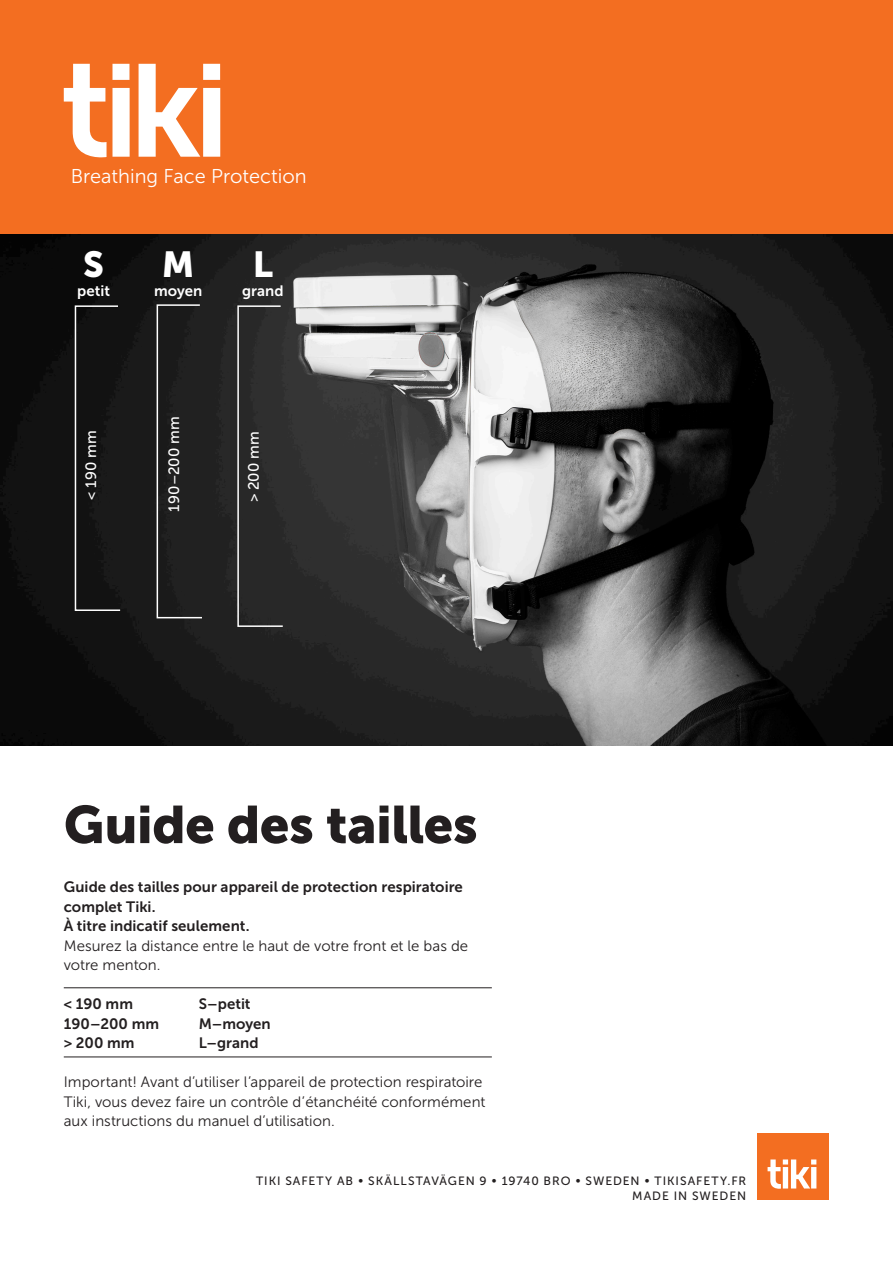
<style>
.page{position:relative;width:893px;height:1263px;background:#fff}
.page>*{position:absolute;margin:0;border:0;box-sizing:border-box;transform-origin:0 0}
.Huvudrubrik{font:52.5px "Museo Sans 900";letter-spacing:-.01em;color:#231f20}
.Huvudrubrik-2{font:36px "Museo Sans 900";color:#fff}
.t1{font:19.95px "Museo Sans 300";color:#fff}
.Brödtext{font:15px/19.5px "Museo Sans 300";color:#231f20}
.Brödtext-2{font:15px/19.5px "Museo Sans 700";letter-spacing:.005em;color:#231f20}
.Brödtext-3{font:15px "Museo Sans 500";letter-spacing:.005em;color:#fff}
.Huvudrubrik-3{font:15px "Museo Sans 700";color:#fff}
.t2{font:12px "Museo Sans 500";letter-spacing:.085em;color:#231f20}
</style>
<div class="page">
<img style="left:0;top:234px;width:893px;height:512px">
<div style="left:0;top:0;width:893px;height:234px;background:#f36e21"></div>
<svg style="left:64px;top:64px;width:66px;height:93px"></svg>
<svg style="left:139px;top:64px;width:81px;height:93px"></svg>
<hr style="left:64px;top:987px;width:428px;height:1px;background:#231f20">
<hr style="left:64px;top:1057px;width:428px;height:1px;background:#231f20">
<div style="left:757px;top:1133px;width:72px;height:67px;background:#f36e21"></div>
<svg style="left:768px;top:1159px;width:48px;height:30px"></svg>
<div style="left:237px;top:305px;width:47px;height:323px;background:#282828"></div>
<svg style="left:74px;top:305px;width:48px;height:307px"></svg>
<svg style="left:156px;top:304px;width:47px;height:315px"></svg>
<p class="t1" style="left:71px;top:165px;width:237px">Breathing Face Protection</p>
<p class="Huvudrubrik-2" style="left:83px;top:244px;width:22px">S</p>
<p class="Huvudrubrik-3" style="left:77px;top:283px;width:34px">petit</p>
<p class="Huvudrubrik-2" style="left:162px;top:244px;width:34px">M</p>
<p class="Huvudrubrik-3" style="left:154px;top:283px;width:50px">moyen</p>
<p class="Huvudrubrik-2" style="left:253px;top:244px;width:22px">L</p>
<p class="Huvudrubrik-3" style="left:242px;top:283px;width:43px">grand</p>
<p class="Brödtext-3" style="left:83px;top:500px;width:71px;rotate:-90deg">&lt; 190 mm</p>
<p class="Brödtext-3" style="left:166px;top:511px;width:96px;rotate:-90deg">190–200 mm</p>
<p class="Brödtext-3" style="left:246px;top:502px;width:72px;rotate:-90deg">&gt; 200 mm</p>
<p class="Huvudrubrik" style="left:64px;top:795px;width:415px">Guide des tailles</p>
<p class="Brödtext-2" style="left:64px;top:877px;width:401px">Guide des tailles pour appareil de protection respiratoire complet Tiki.</p>
<p class="Brödtext-2" style="left:64px;top:916px;width:187px">À titre indicatif seulement.</p>
<p class="Brödtext" style="left:64px;top:936px;width:406px">Mesurez la distance entre le haut de votre front et le bas de votre menton.</p>
<p class="Brödtext-2" style="left:64px;top:994px;width:71px">&lt; 190 mm</p>
<p class="Brödtext-2" style="left:199px;top:994px;width:53px">S–petit</p>
<p class="Brödtext-2" style="left:64px;top:1014px;width:97px">190–200 mm</p>
<p class="Brödtext-2" style="left:199px;top:1014px;width:73px">M–moyen</p>
<p class="Brödtext-2" style="left:64px;top:1033px;width:72px">&gt; 200 mm</p>
<p class="Brödtext-2" style="left:199px;top:1033px;width:61px">L–grand</p>
<p class="Brödtext" style="left:64px;top:1072px;width:423px">Important! Avant d’utiliser l’appareil de protection respiratoire<br>Tiki, vous devez faire un contrôle d’étanchéité conformément aux instructions du manuel d’utilisation.</p>
<p class="t2" style="left:256px;top:1174px;width:492px">TIKI SAFETY AB • SKÄLLSTAVÄGEN 9 • 19740 BRO • SWEDEN • TIKISAFETY.FR</p>
<p class="t2" style="left:632px;top:1189px;width:116px">MADE IN SWEDEN</p>
</div>
